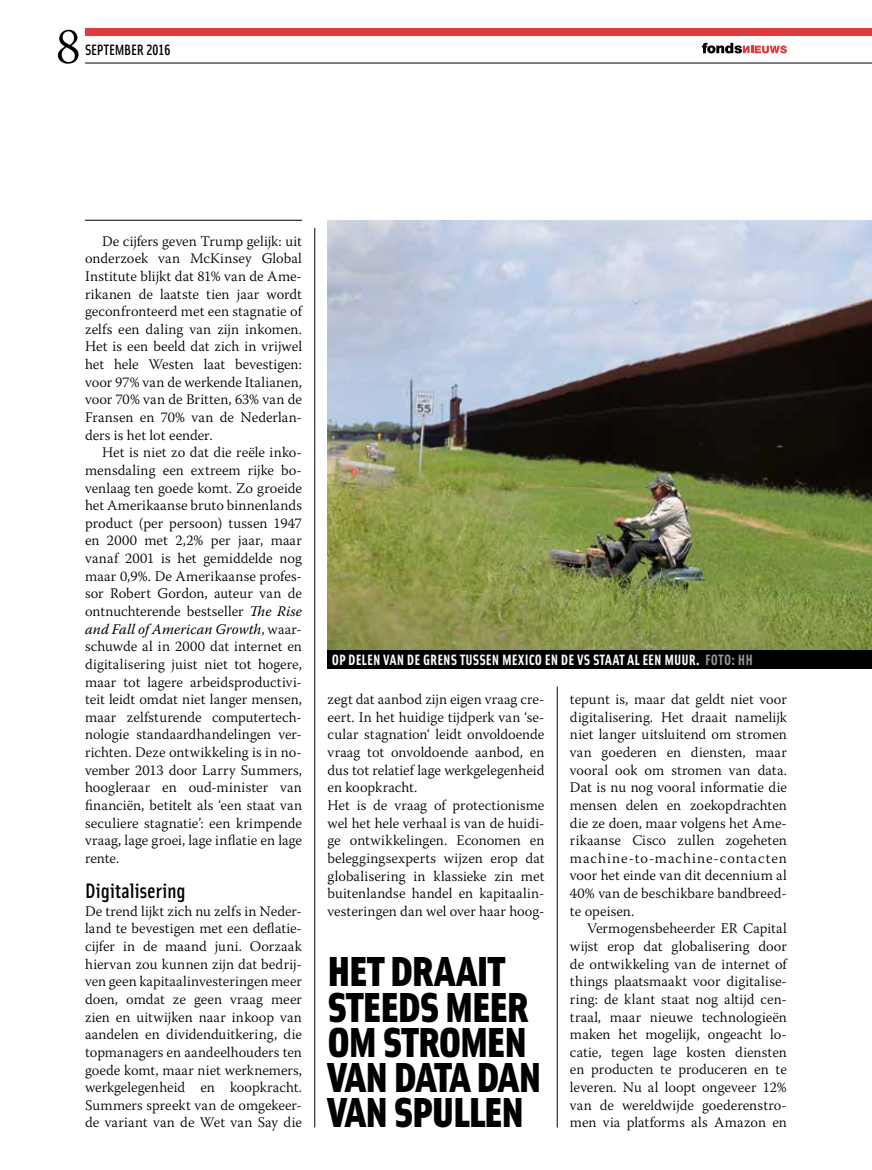
<style>
.page{position:relative;width:872px;height:1170px;background:#fff}
.page>*{position:absolute;margin:0;border:0;box-sizing:border-box;transform-origin:0 0}
.t1{font:300 51px "Warnock Pro";color:#000}
.t2{font:900 42px/35.2px "Solex";letter-spacing:-.025em;color:#000}
.t3{font:21px "Solex Medium Lining";color:#000}
.t4{font:700 15px "Solex";letter-spacing:.005em;color:#fff}
.t5{font:500 15px "Solex";letter-spacing:-.02em;color:#000}
.t6{font:300 14.7px/17.5px "Warnock Pro";color:#000;text-align:justify}
.s1{font-family:"Solex Medium Lining";font-weight:400}
.s2{font-weight:400;font-style:italic}
.s3{color:#939598}
</style>
<div class="page">
<hr style="left:314px;top:228px;width:1px;height:899px;background:#000">
<hr style="left:557px;top:686px;width:1px;height:441px;background:#000">
<hr style="left:85px;top:220px;width:217px;height:1px;background:#000">
<img style="left:327px;top:220px;width:545px;height:431px">
<div style="left:327px;top:651px;width:545px;height:18px;background:#000"></div>
<div style="left:85px;top:29px;width:787px;height:7px;background:#e03a3e"></div>
<svg style="left:702px;top:43px;width:85px;height:10px"></svg>
<hr style="left:85px;top:63px;width:787px;height:1px;background:#000">
<h1 class="t1" style="left:56px;top:16px;width:27px">8</h1>
<p class="t5" style="left:85px;top:40px;width:87px">SEPTEMBER <span class="s1">2016</span></p>
<p class="t6" style="left:85px;top:232px;width:218px;text-indent:17px">De cijfers geven Trump gelijk: uit onderzoek van McKinsey Global Institute blijkt dat 81% van de Ame&shy;rikanen de laatste tien jaar wordt geconfronteerd met een stagnatie of zelfs een daling van zijn inkomen.<br>Het is een beeld dat zich in vrijwel het hele Westen laat bevestigen: voor 97% van de werkende Italianen, voor 70% van de Britten, 63% van de Fransen en 70% van de Nederlan&shy;ders is het lot eender.</p>
<p class="t6" style="left:85px;top:443px;width:218px;text-indent:17px">Het is niet zo dat die reële inko&shy;mensdaling een extreem rijke bo&shy;venlaag ten goede komt. Zo groeide het Amerikaanse bruto binnenlands product (per persoon) tussen 1947 en 2000 met 2,2% per jaar, maar vanaf 2001 is het gemiddelde nog maar 0,9%. De Amerikaanse profes&shy;sor Robert Gordon, auteur van de ontnuchterende bestseller <span class="s2">The Rise and Fall of American Growth</span>, waar&shy;schuwde al in 2000 dat internet en digitalisering juist niet tot hogere, maar tot lagere arbeidsproductivi&shy;teit leidt omdat niet langer mensen, maar zelfsturende computertech&shy;nologie standaardhandelingen ver&shy;richten. Deze ontwikkeling is in no&shy;vember 2013 door Larry Summers, hoogleraar en oud-minister van financiën, betitelt als ‘een staat van seculiere stagnatie’: een krimpende vraag, lage groei, lage inflatie en lage rente.</p>
<h3 class="t3" style="left:85px;top:877px;width:102px">Digitalisering</h3>
<p class="t6" style="left:85px;top:901px;width:218px">De trend lijkt zich nu zelfs in Neder&shy;land te bevestigen met een deflatie&shy;cijfer in de maand juni. Oorzaak hiervan zou kunnen zijn dat bedrij&shy;ven geen kapitaalinvesteringen meer doen, omdat ze geen vraag meer zien en uitwijken naar inkoop van aandelen en dividenduitkering, die topmanagers en aandeelhouders ten goede komt, maar niet werknemers, werkgelegenheid en koopkracht.<br>Summers spreekt van de omgekeer&shy;de variant van de Wet van Say die</p>
<p class="t4" style="left:332px;top:650px;width:422px">OP DELEN VAN DE GRENS TUSSEN MEXICO EN DE VS STAAT AL EEN MUUR. <span class="s3">FOTO: HH</span></p>
<p class="t6" style="left:327px;top:690px;width:218px;text-align:left">zegt dat aanbod zijn eigen vraag cre&shy;ëert. In het huidige tijdperk van ‘se&shy;cular stagnation‘ leidt onvoldoende vraag tot onvoldoende aanbod, en dus tot relatief lage werkgelegenheid en koopkracht.<br>Het is de vraag of protectionisme wel het hele verhaal is van de huidi&shy;ge ontwikkelingen. Economen en beleggingsexperts wijzen erop dat globalisering in klassieke zin met buitenlandse handel en kapitaalin&shy;vesteringen dan wel over haar hoog-</p>
<p class="t6" style="left:570px;top:690px;width:218px">tepunt is, maar dat geldt niet voor digitalisering. Het draait namelijk niet langer uitsluitend om stromen van goederen en diensten, maar vooral ook om stromen van data.<br>Dat is nu nog vooral informatie die mensen delen en zoekopdrachten die ze doen, maar volgens het Ame&shy;rikaanse Cisco zullen zogeheten machine-to-machine-contacten voor het einde van dit decennium al 40% van de beschikbare bandbreed&shy;te opeisen.</p>
<p class="t6" style="left:570px;top:919px;width:218px;text-indent:17px">Vermogensbeheerder ER Capital wijst erop dat globalisering door de ontwikkeling van de internet of things plaatsmaakt voor digitalise&shy;ring: de klant staat nog altijd cen&shy;traal, maar nieuwe technologieën maken het mogelijk, ongeacht lo&shy;catie, tegen lage kosten diensten en producten te produceren en te leveren. Nu al loopt ongeveer 12% van de wereldwijde goederenstro&shy;men via platforms als Amazon en</p>
<h2 class="t2" style="left:327px;top:951px;width:215px">HET DRAAIT<br>STEEDS MEER<br>OM STROMEN<br>VAN DATA DAN<br>VAN SPULLEN</h2>
</div>
